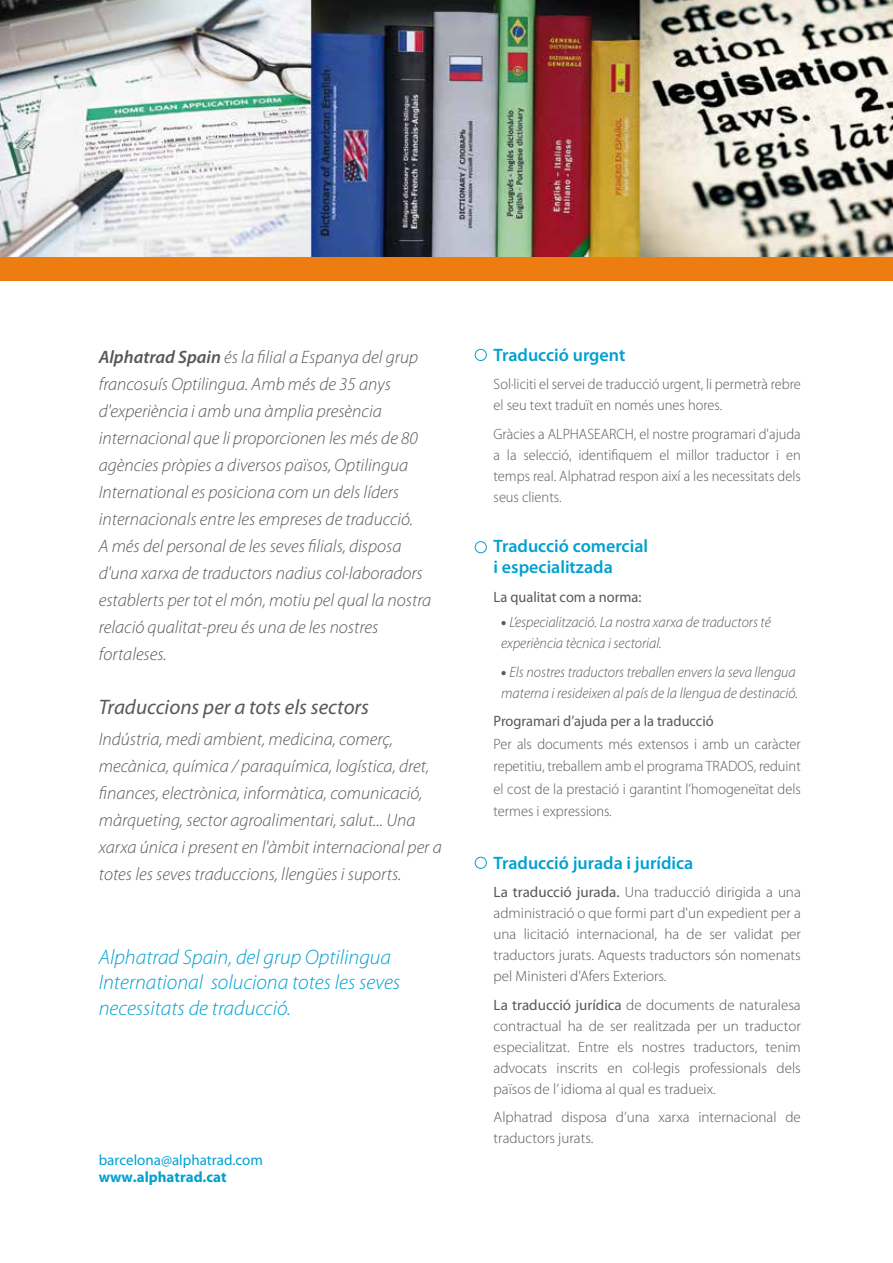
<style>
.page{position:relative;width:893px;height:1263px;background:#fff}
.page>*{position:absolute;margin:0;border:0;box-sizing:border-box;transform-origin:0 0}
.t1{font:italic 300 21px/25.2px "Myriad Pro";color:#00a0d1}
.t2{font:italic 21px "Myriad Pro";color:#58585a}
.t3{font:italic 300 18px/27px "Myriad Pro";color:#58585a}
.t4{font:600 18px/21.6px "Myriad Pro";color:#00a0d1}
.t5{font:300 15px/21px "Myriad Pro";color:#58585a;text-align:justify}
.t6{font:300 15px/21px "Myriad Pro";color:#58585a;text-align:justify;scale:.96 1}
.t7{font:italic 300 15px/21px "Myriad Pro";color:#58585a;scale:.96 1}
.t8{font:15px "Myriad Pro";color:#58585a;scale:.96 1}
.t9{font:15px "Myriad Pro";color:#00a0d1}
.t10{font:700 15px "Myriad Pro";color:#00a0d1}
.s1{font-weight:600}
.s2{font-weight:900;font-style:normal}
.s3{font-weight:400}
</style>
<div class="page">
<img style="left:0;top:0;width:893px;height:258px">
<div style="left:475px;top:541px;width:12px;height:12px;border:1px solid #00a0d1;border-radius:50%"></div>
<div style="left:475px;top:349px;width:12px;height:12px;border:1px solid #00a0d1;border-radius:50%"></div>
<div style="left:475px;top:857px;width:12px;height:12px;border:1px solid #00a0d1;border-radius:50%"></div>
<div style="left:0;top:258px;width:893px;height:23px;background:#ee7d11"></div>
<p class="t3" style="left:99px;top:344px;width:334px"><span class="s1">Alphatrad Spain</span> és la filial a Espanya del grup francosuís Optilingua. Amb més de 35 anys d'experiència i amb una àmplia presència internacional que li proporcionen les més de 80 agències pròpies a diversos països, Optilingua International es posiciona com un dels líders internacionals entre les empreses de traducció.<br>A més del personal de les seves filials, disposa d'una xarxa de traductors nadius col·laboradors establerts per tot el món, motiu pel qual la nostra relació qualitat-preu és una de les nostres fortaleses.</p>
<p class="t2" style="left:99px;top:694px;width:272px">Traduccions per a tots els sectors</p>
<p class="t3" style="left:99px;top:726px;width:344px">Indústria, medi ambient, medicina, comerç, mecànica, química / paraquímica, logística, dret, finances, electrònica, informàtica, comunicació, màrqueting, sector agroalimentari, salut... Una xarxa única i present en l'àmbit internacional per a totes les seves traduccions, llengües i suports.</p>
<p class="t1" style="left:99px;top:945px;width:303px">Alphatrad Spain, del grup Optilingua<br>International soluciona totes les seves necessitats de traducció.</p>
<p class="t9" style="left:99px;top:1151px;width:166px">barcelona@alphatrad.com</p>
<p class="t10" style="left:99px;top:1167px;width:129px">www.alphatrad.cat</p>
<p class="t4" style="left:494px;top:343px;width:133px">Traducció urgent</p>
<p class="t6" style="left:494px;top:374px;width:321px">Sol·liciti el servei de traducció urgent, li permetrà rebre el seu text traduït en només unes hores.</p>
<p class="t6" style="left:494px;top:423px;width:321px">Gràcies a ALPHASEARCH, el nostre programari d'ajuda a la selecció, identifiquem el millor traductor i en temps real. Alphatrad respon així a les necessitats dels seus clients.</p>
<p class="t4" style="left:494px;top:534px;width:156px">Traducció comercial i especialitzada</p>
<p class="t8" style="left:494px;top:588px;width:156px">La qualitat com a norma:</p>
<p class="t7" style="left:501px;top:612px;width:282px"><span class="s2">•</span> L’especialització. La nostra xarxa de traductors té experiència tècnica i sectorial.</p>
<p class="t7" style="left:501px;top:662px;width:311px"><span class="s2">•</span> Els nostres traductors treballen envers la seva llengua materna i resideixen al país de la llengua de destinació.</p>
<p class="t8" style="left:494px;top:712px;width:231px">Programari d’ajuda per a la traducció</p>
<p class="t6" style="left:494px;top:733px;width:322px;line-height:22.5px">Per als documents més extensos i amb un caràcter repetitiu, treballem amb el programa TRADOS, reduint el cost de la prestació i garantint l’homogeneïtat dels termes i expressions.</p>
<p class="t4" style="left:494px;top:851px;width:201px">Traducció jurada i jurídica</p>
<p class="t5" style="left:494px;top:882px;width:309px"><span class="s3">La traducció jurada.</span> Una traducció dirigida a una administració o que formi part d'un expedient per a una licitació internacional, ha de ser validat per traductors jurats. Aquests traductors són nomenats pel Ministeri d'Afers Exteriors.</p>
<p class="t5" style="left:494px;top:994px;width:309px"><span class="s3">La traducció jurídica</span> de documents de naturalesa contractual ha de ser realitzada per un traductor especialitzat. Entre els nostres traductors, tenim advocats inscrits en col·legis professionals dels països de l’ idioma al qual es tradueix.</p>
<p class="t5" style="left:494px;top:1107px;width:309px">Alphatrad disposa d’una xarxa internacional de traductors jurats.</p>
</div>
